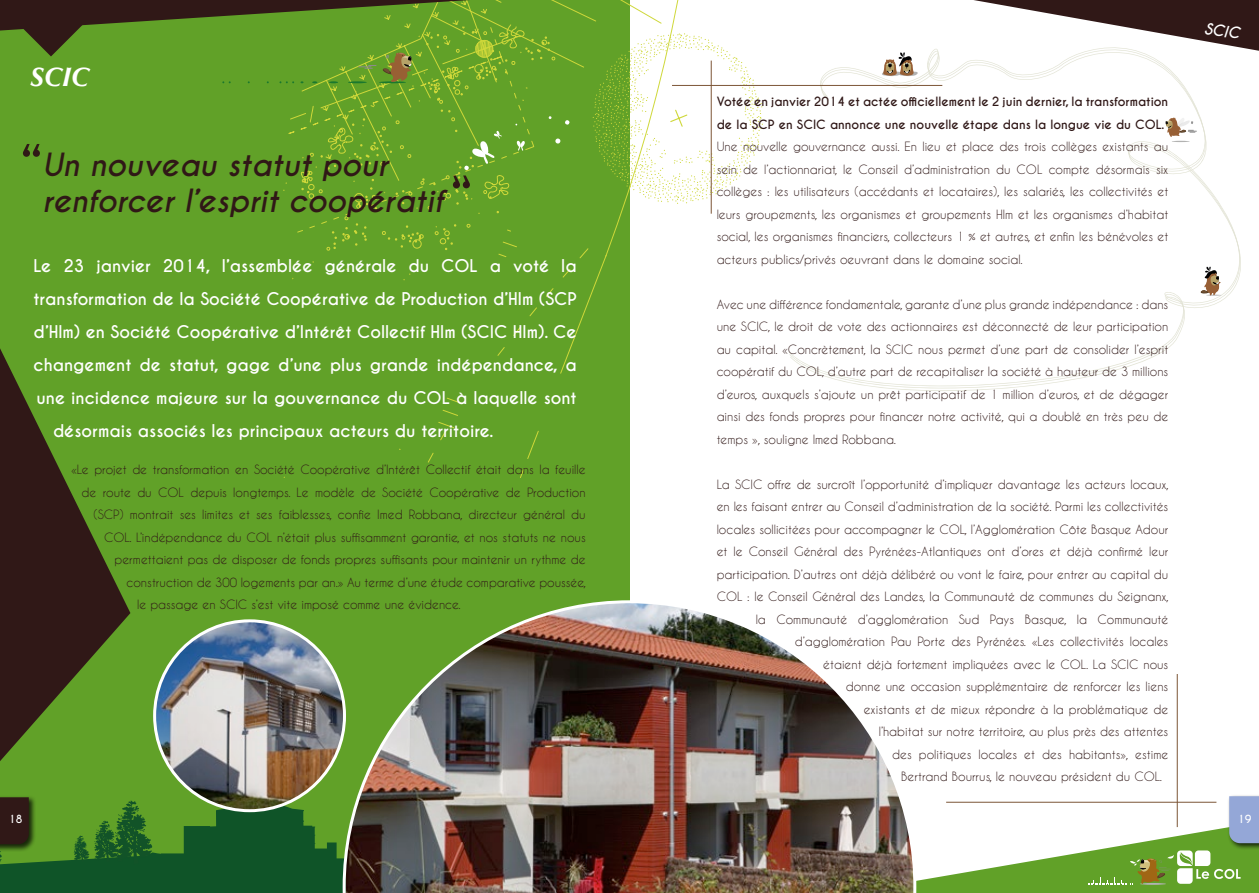
<style>
.page{position:relative;width:1259px;height:893px;background:#fff}
.page>*{position:absolute;margin:0;border:0;box-sizing:border-box;transform-origin:0 0}
.t1{font:italic 700 30px "Caviar Dreams";color:#301817}
.t2{font:italic 700 27px "Optima";color:#fff}
.t3{font:700 16.5px "Caviar Dreams";color:#fff}
.t4{font:italic 700 15px "Caviar Dreams";color:#fff}
.t5{font:12px/22.5px "Caviar Dreams";color:#301817;text-align:justify}
.t6{font:700 12px/22.5px "Caviar Dreams";color:#301817}
.t7{font:700 10.5px "Caviar Dreams";color:#fff}
</style>
<div class="page">
<svg style="left:790px;top:67px;width:451px;height:324px"></svg>
<svg style="left:1165px;top:118px;width:31px;height:24px"></svg>
<svg style="left:1199px;top:266px;width:22px;height:30px"></svg>
<div style="left:0;top:0;width:629px;height:893px;background:#61a128"></div>
<svg style="left:283px;top:33px;width:480px;height:445px"></svg>
<svg style="left:310px;top:0;width:369px;height:463px"></svg>
<svg style="left:301px;top:0;width:360px;height:428px"></svg>
<svg style="left:527px;top:25px;width:28px;height:203px"></svg>
<svg style="left:288px;top:27px;width:246px;height:206px"></svg>
<svg style="left:403px;top:273px;width:7px;height:8px"></svg>
<svg style="left:527px;top:431px;width:12px;height:28px"></svg>
<svg style="left:520px;top:469px;width:4px;height:9px"></svg>
<svg style="left:881px;top:0;width:378px;height:76px"></svg>
<svg style="left:555px;top:138px;width:6px;height:6px"></svg>
<svg style="left:565px;top:120px;width:5px;height:5px"></svg>
<svg style="left:548px;top:116px;width:4px;height:3px"></svg>
<img style="left:155px;top:621px;width:189px;height:190px;border-radius:95px">
<img style="left:343px;top:600px;width:556px;height:293px">
<svg style="left:0;top:348px;width:130px;height:413px;fill:#301817"></svg>
<hr style="left:711px;top:61px;width:1px;height:153px;background:#7c5536">
<hr style="left:672px;top:85px;width:270px;height:1px;background:#7c5536">
<hr style="left:1177px;top:674px;width:1px;height:153px;background:#7c5536">
<div style="left:1227px;top:794px;width:32px;height:57px;background:#000;opacity:.75"></div>
<svg style="left:845px;top:796px;width:414px;height:97px"></svg>
<img style="left:0;top:797px;width:741px;height:96px">
<svg style="left:0;top:0;width:527px;height:200px"></svg>
<p class="t2" style="left:30px;top:61px;width:61px">SCIC</p>
<p class="t1" style="left:43px;top:146px;width:347px">Un nouveau statut pour</p>
<p class="t1" style="left:43px;top:182px;width:402px">renforcer l’esprit coopératif</p>
<p class="t3" style="left:34px;top:256px;width:545px">Le 23 janvier 2014, l’assemblée générale du COL a voté la</p>
<p class="t3" style="left:34px;top:289px;width:544px">transformation de la Société Coopérative de Production d’Hlm (SCP</p>
<p class="t3" style="left:34px;top:322px;width:545px">d’Hlm) en Société Coopérative d’Intérêt Collectif Hlm (SCIC Hlm). Ce</p>
<p class="t3" style="left:34px;top:355px;width:545px">changement de statut, gage d’une plus grande indépendance, a</p>
<p class="t3" style="left:37px;top:388px;width:542px">une incidence majeure sur la gouvernance du COL à laquelle sont</p>
<p class="t3" style="left:53px;top:421px;width:442px">désormais associés les principaux acteurs du territoire.</p>
<p class="t5" style="left:71px;top:458px;width:516px">«Le projet de transformation en Société Coopérative d’Intérêt Collectif était dans la feuille</p>
<p class="t5" style="left:82px;top:481px;width:506px">de route du COL depuis longtemps. Le modèle de Société Coopérative de Production</p>
<p class="t5" style="left:94px;top:503px;width:493px">(SCP) montrait ses limites et ses faiblesses, confie Imed Robbana, directeur général du</p>
<p class="t5" style="left:104px;top:526px;width:483px">COL. L’indépendance du COL n’était plus suffisamment garantie, et nos statuts ne nous</p>
<p class="t5" style="left:115px;top:548px;width:473px">permettaient pas de disposer de fonds propres suffisants pour maintenir un rythme de</p>
<p class="t5" style="left:127px;top:571px;width:461px">construction de 300 logements par an.» Au terme d’une étude comparative poussée,</p>
<p class="t5" style="left:137px;top:593px;width:325px">le passage en SCIC s’est vite imposé comme une évidence.</p>
<p class="t6" style="left:716px;top:91px;width:453px">Votée en janvier 2014 et actée officiellement le 2 juin dernier, la transformation de la SCP en SCIC annonce une nouvelle étape dans la longue vie du COL.</p>
<p class="t5" style="left:716px;top:135px;width:453px">Une nouvelle gouvernance aussi. En lieu et place des trois collèges existants au sein de l’actionnariat, le Conseil d’administration du COL compte désormais six collèges : les utilisateurs (accédants et locataires), les salariés, les collectivités et leurs groupements, les organismes et groupements Hlm et les organismes d’habitat social, les organismes financiers, collecteurs 1 % et autres, et enfin les bénévoles et acteurs publics/privés oeuvrant dans le domaine social.</p>
<p class="t5" style="left:716px;top:293px;width:453px">Avec une différence fondamentale, garante d’une plus grande indépendance : dans une SCIC, le droit de vote des actionnaires est déconnecté de leur participation au capital. «Concrètement, la SCIC nous permet d’une part de consolider l’esprit coopératif du COL, d’autre part de recapitaliser la société à hauteur de 3 millions d’euros, auxquels s’ajoute un prêt participatif de 1 million d’euros, et de dégager ainsi des fonds propres pour financer notre activité, qui a doublé en très peu de temps », souligne Imed Robbana.</p>
<p class="t5" style="left:716px;top:473px;width:453px">La SCIC offre de surcroît l’opportunité d’impliquer davantage les acteurs locaux,</p>
<p class="t5" style="left:716px;top:495px;width:453px">en les faisant entrer au Conseil d’administration de la société. Parmi les collectivités</p>
<p class="t5" style="left:716px;top:518px;width:453px">locales sollicitées pour accompagner le COL, l’Agglomération Côte Basque Adour</p>
<p class="t5" style="left:716px;top:540px;width:453px">et le Conseil Général des Pyrénées-Atlantiques ont d’ores et déjà confirmé leur</p>
<p class="t5" style="left:716px;top:563px;width:453px">participation. D’autres ont déjà délibéré ou vont le faire, pour entrer au capital du</p>
<p class="t5" style="left:716px;top:585px;width:453px">COL : le Conseil Général des Landes, la Communauté de communes du Seignanx,</p>
<p class="t5" style="left:755px;top:608px;width:414px">la Communauté d’agglomération Sud Pays Basque, la Communauté</p>
<p class="t5" style="left:794px;top:630px;width:375px">d’agglomération Pau Porte des Pyrénées. «Les collectivités locales</p>
<p class="t5" style="left:823px;top:653px;width:347px">étaient déjà fortement impliquées avec le COL. La SCIC nous</p>
<p class="t5" style="left:845px;top:675px;width:324px">donne une occasion supplémentaire de renforcer les liens</p>
<p class="t5" style="left:863px;top:698px;width:306px">existants et de mieux répondre à la problématique de</p>
<p class="t5" style="left:878px;top:720px;width:291px">l’habitat sur notre territoire, au plus près des attentes</p>
<p class="t5" style="left:892px;top:743px;width:277px">des politiques locales et des habitants», estime</p>
<p class="t5" style="left:901px;top:765px;width:262px">Bertrand Bourrus, le nouveau président du COL.</p>
<p class="t4" style="left:1205px;top:19px;width:37px;rotate:8deg">SCIC</p>
<p class="t7" style="left:9px;top:813px;width:15px">18</p>
<p class="t7" style="left:1237px;top:813px;width:15px">19</p>
</div>
